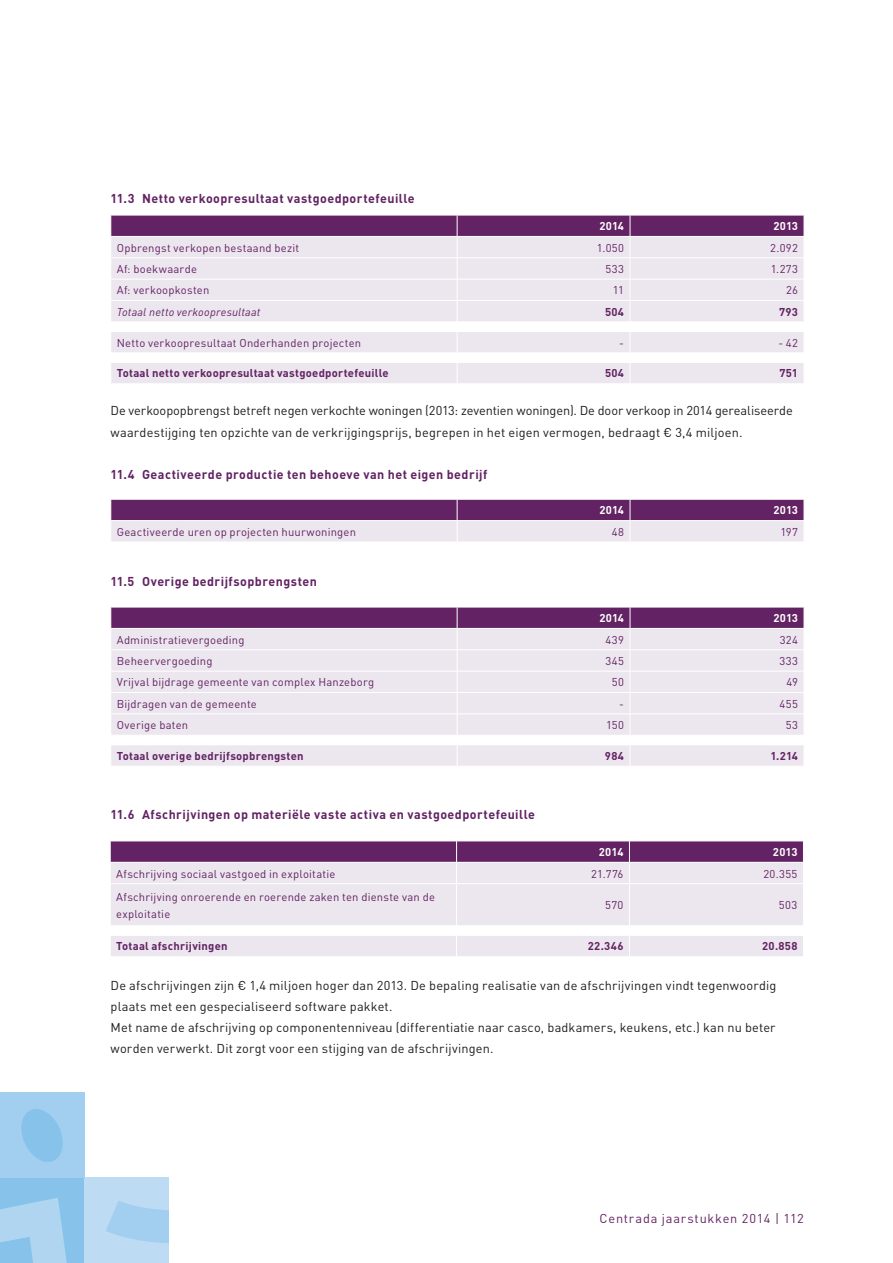
<style>
.page{position:relative;width:893px;height:1263px;background:#fff}
.page>*{position:absolute;margin:0;border:0;box-sizing:border-box;transform-origin:0 0}
.t1{font:12.75px/21.3px "DIN Pro";letter-spacing:.01em;color:#1d1d1b}
.t2{font:700 12.75px "DIN Pro";letter-spacing:.035em;color:#622263}
.t3{font:12.75px "DIN";letter-spacing:.06em;color:#622263}
.t4{font:11.25px/16.5px "DIN";letter-spacing:.02em;color:#622263}
.t5{font:700 11.25px "DIN Pro";letter-spacing:.02em;color:#622263}
.t6{font:700 11.25px "DIN Pro";color:#fff}
.t7{font:italic 11.25px "DIN";letter-spacing:.015em;color:#622263}
</style>
<div class="page">
<div style="left:0;top:1177px;width:85px;height:86px;background:#87c2ea"></div>
<svg style="left:0;top:1198px;width:67px;height:65px"></svg>
<div style="left:85px;top:1177px;width:85px;height:86px;background:#bedbf4"></div>
<svg style="left:106px;top:1201px;width:63px;height:42px"></svg>
<div style="left:0;top:1092px;width:85px;height:85px;background:#a2cef0"></div>
<svg style="left:21px;top:1109px;width:42px;height:53px"></svg>
<div style="left:169px;top:1174px;width:18px;height:89px;background:#fff"></div>
<svg style="left:111px;top:215px;width:693px;height:168px"></svg>
<svg style="left:111px;top:607px;width:693px;height:159px;background:#dccfde"></svg>
<svg style="left:111px;top:499px;width:693px;height:43px;background:#ac8bae"></svg>
<div style="left:111px;top:884px;width:692px;height:41px;background:#ece6ee"></div>
<svg style="left:110px;top:841px;width:694px;height:42px;background:#aa88ab"></svg>
<hr style="left:456px;top:884px;width:1px;height:41px;background:#fff">
<hr style="left:629px;top:884px;width:1px;height:41px;background:#fff">
<div style="left:111px;top:936px;width:692px;height:20px;background:#ece6ee"></div>
<p class="t2" style="left:111px;top:190px;width:306px">11.3 Netto verkoopresultaat vastgoedportefeuille</p>
<p class="t6" style="left:599px;top:218px;width:26px">2014</p>
<p class="t6" style="left:773px;top:218px;width:26px">2013</p>
<p class="t4" style="left:117px;top:239px;width:184px">Opbrengst verkopen bestaand bezit</p>
<p class="t4" style="left:597px;top:239px;width:29px">1.050</p>
<p class="t4" style="left:770px;top:239px;width:29px">2.092</p>
<p class="t4" style="left:117px;top:261px;width:82px">Af: boekwaarde</p>
<p class="t4" style="left:605px;top:261px;width:20px">533</p>
<p class="t4" style="left:771px;top:261px;width:29px">1.273</p>
<p class="t4" style="left:117px;top:282px;width:94px">Af: verkoopkosten</p>
<p class="t4" style="left:613px;top:282px;width:13px">11</p>
<p class="t4" style="left:786px;top:282px;width:13px">26</p>
<p class="t7" style="left:117px;top:305px;width:145px">Totaal netto verkoopresultaat</p>
<p class="t5" style="left:605px;top:304px;width:21px">504</p>
<p class="t5" style="left:779px;top:304px;width:20px">793</p>
<p class="t4" style="left:117px;top:334px;width:246px">Netto verkoopresultaat Onderhanden projecten</p>
<p class="t4" style="left:619px;top:334px;width:6px">-</p>
<p class="t4" style="left:778px;top:334px;width:21px">- 42</p>
<p class="t5" style="left:117px;top:366px;width:273px">Totaal netto verkoopresultaat vastgoedportefeuille</p>
<p class="t5" style="left:605px;top:366px;width:21px">504</p>
<p class="t5" style="left:779px;top:366px;width:20px">751</p>
<p class="t1" style="left:111px;top:400px;width:684px">De verkoopopbrengst betreft negen verkochte woningen (2013: zeventien woningen). De door verkoop in 2014 gerealiseerde waardestijging ten opzichte van de verkrijgingsprijs, begrepen in het eigen vermogen, bedraagt € 3,4 miljoen.</p>
<p class="t2" style="left:111px;top:466px;width:378px">11.4 Geactiveerde productie ten behoeve van het eigen bedrijf</p>
<p class="t6" style="left:599px;top:502px;width:26px">2014</p>
<p class="t6" style="left:773px;top:502px;width:26px">2013</p>
<p class="t4" style="left:117px;top:523px;width:241px">Geactiveerde uren op projecten huurwoningen</p>
<p class="t4" style="left:612px;top:523px;width:14px">48</p>
<p class="t4" style="left:780px;top:523px;width:19px">197</p>
<p class="t2" style="left:111px;top:572px;width:208px">11.5 Overige bedrijfsopbrengsten</p>
<p class="t6" style="left:599px;top:610px;width:26px">2014</p>
<p class="t6" style="left:773px;top:610px;width:26px">2013</p>
<p class="t4" style="left:117px;top:631px;width:129px">Administratievergoeding</p>
<p class="t4" style="left:605px;top:631px;width:20px">439</p>
<p class="t4" style="left:780px;top:631px;width:20px">324</p>
<p class="t4" style="left:117px;top:652px;width:97px">Beheervergoeding</p>
<p class="t4" style="left:605px;top:652px;width:20px">345</p>
<p class="t4" style="left:779px;top:652px;width:20px">333</p>
<p class="t4" style="left:117px;top:674px;width:259px">Vrijval bijdrage gemeente van complex Hanzeborg</p>
<p class="t4" style="left:612px;top:674px;width:14px">50</p>
<p class="t4" style="left:786px;top:674px;width:13px">49</p>
<p class="t4" style="left:117px;top:695px;width:142px">Bijdragen van de gemeente</p>
<p class="t4" style="left:619px;top:695px;width:6px">-</p>
<p class="t4" style="left:779px;top:695px;width:20px">455</p>
<p class="t4" style="left:117px;top:717px;width:73px">Overige baten</p>
<p class="t4" style="left:606px;top:717px;width:19px">150</p>
<p class="t4" style="left:786px;top:717px;width:14px">53</p>
<p class="t5" style="left:117px;top:748px;width:188px">Totaal overige bedrijfsopbrengsten</p>
<p class="t5" style="left:605px;top:748px;width:21px">984</p>
<p class="t5" style="left:770px;top:748px;width:29px">1.214</p>
<p class="t2" style="left:111px;top:806px;width:426px">11.6 Afschrijvingen op materiële vaste activa en vastgoedportefeuille</p>
<p class="t6" style="left:599px;top:844px;width:26px">2014</p>
<p class="t6" style="left:773px;top:844px;width:26px">2013</p>
<p class="t4" style="left:116px;top:865px;width:221px">Afschrijving sociaal vastgoed in exploitatie</p>
<p class="t4" style="left:591px;top:865px;width:34px">21.776</p>
<p class="t4" style="left:763px;top:865px;width:36px">20.355</p>
<p class="t4" style="left:116px;top:888px;width:320px">Afschrijving onroerende en roerende zaken ten dienste van de exploitatie</p>
<p class="t4" style="left:605px;top:897px;width:20px">570</p>
<p class="t4" style="left:779px;top:897px;width:20px">503</p>
<p class="t5" style="left:116px;top:939px;width:113px">Totaal afschrijvingen</p>
<p class="t5" style="left:588px;top:939px;width:37px">22.346</p>
<p class="t5" style="left:762px;top:939px;width:37px">20.858</p>
<p class="t1" style="left:111px;top:974px;width:667px">De afschrijvingen zijn € 1,4 miljoen hoger dan 2013. De bepaling realisatie van de afschrijvingen vindt tegenwoordig plaats met een gespecialiseerd software pakket.<br>Met name de afschrijving op componentenniveau (differentiatie naar casco, badkamers, keukens, etc.) kan nu beter worden verwerkt. Dit zorgt voor een stijging van de afschrijvingen.</p>
<p class="t3" style="left:599px;top:1211px;width:206px">Centrada jaarstukken 2014 | 112</p>
</div>
